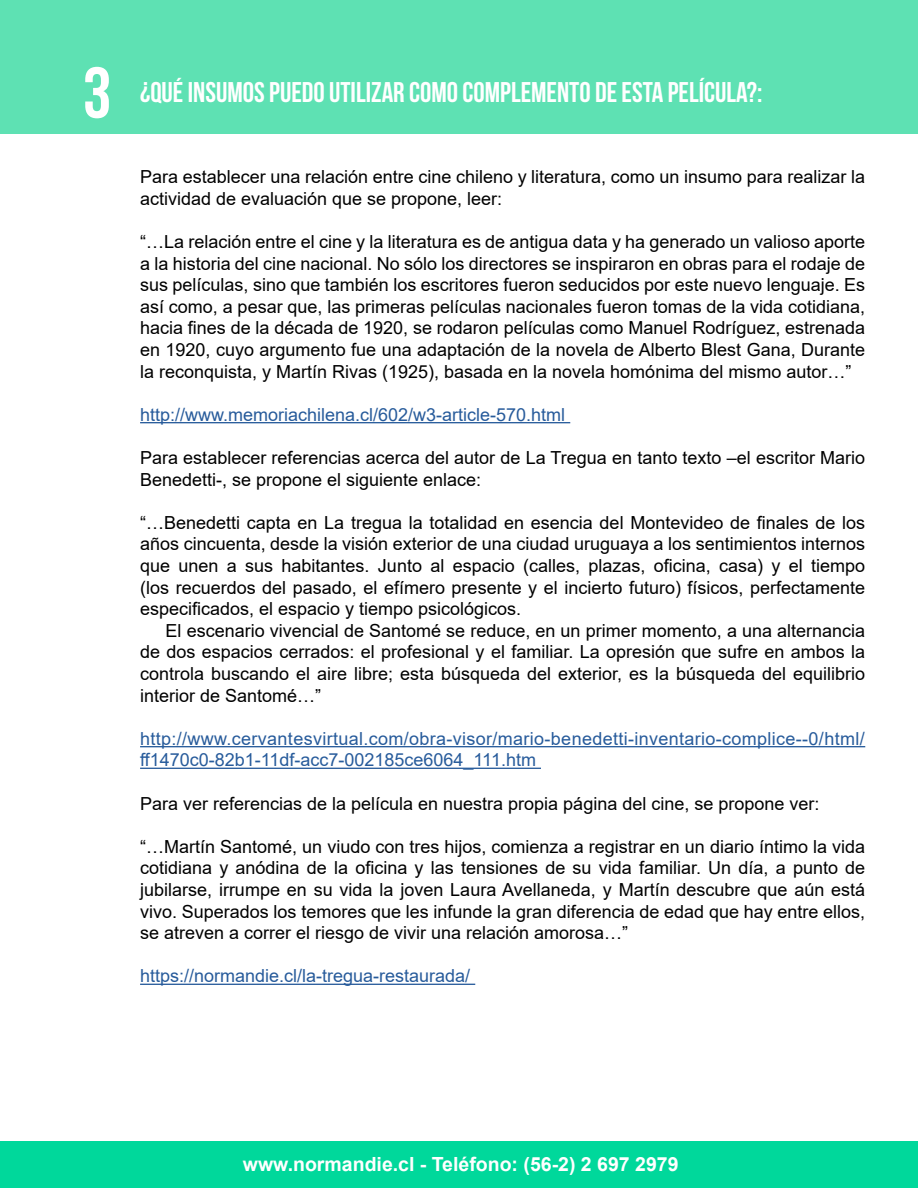
<style>
.page{position:relative;width:918px;height:1188px;background:#fff}
.page>*{position:absolute;margin:0;border:0;box-sizing:border-box;transform-origin:0 0}
.t1{font:72px "Bebas Neue";color:#fff}
.t2{font:28.5px "Bebas Neue";color:#fff}
.t3{font:700 19.5px "Arial";color:#fff}
.t4{font:18px/21.6px "Arial";color:#000;text-align:justify}
.t5{font:18px/21.6px "Arial";letter-spacing:.02em;color:#275b9b}
.t6{font:18px "Arial";color:#275b9b}
</style>
<div class="page">
<div style="left:0;top:1141px;width:918px;height:47px;background:#00d89b"></div>
<hr style="left:140px;top:422px;width:430px;height:1px;background:#275b9b">
<hr style="left:140px;top:746px;width:725px;height:1px;background:#275b9b">
<hr style="left:140px;top:768px;width:401px;height:1px;background:#275b9b">
<hr style="left:140px;top:984px;width:335px;height:1px;background:#275b9b">
<div style="left:0;top:0;width:918px;height:134px;background:#5ee1b3"></div>
<h1 class="t1" style="left:83px;top:53px;width:30px">3</h1>
<h2 class="t2" style="left:140px;top:76px;width:624px">¿QUÉ INSUMOS PUEDO UTILIZAR COMO COMPLEMENTO DE ESTA PELÍCULA?:</h2>
<p class="t4" style="left:140px;top:166px;width:727px">Para establecer una relación entre cine chileno y literatura, como un insumo para realizar la actividad de evaluación que se propone, leer:</p>
<p class="t4" style="left:140px;top:231px;width:727px">“…La relación entre el cine y la literatura es de antigua data y ha generado un valioso aporte a la historia del cine nacional. No sólo los directores se inspiraron en obras para el rodaje de sus películas, sino que también los escritores fueron seducidos por este nuevo lenguaje. Es así como, a pesar que, las primeras películas nacionales fueron tomas de la vida cotidiana, hacia fines de la década de 1920, se rodaron películas como Manuel Rodríguez, estrenada en 1920, cuyo argumento fue una adaptación de la novela de Alberto Blest Gana, Durante la reconquista, y Martín Rivas (1925), basada en la novela homónima del mismo autor…”</p>
<p class="t6" style="left:140px;top:402px;width:427px">http://www.memoriachilena.cl/602/w3-article-570.html</p>
<p class="t4" style="left:140px;top:447px;width:727px">Para establecer referencias acerca del autor de La Tregua en tanto texto –el escritor Mario<br>Benedetti-, se propone el siguiente enlace:</p>
<p class="t4" style="left:140px;top:512px;width:727px">“…Benedetti capta en La tregua la totalidad en esencia del Montevideo de finales de los años cincuenta, desde la visión exterior de una ciudad uruguaya a los sentimientos internos que unen a sus habitantes. Junto al espacio (calles, plazas, oficina, casa) y el tiempo (los recuerdos del pasado, el efímero presente y el incierto futuro) físicos, perfectamente especificados, el espacio y tiempo psicológicos.</p>
<p class="t4" style="left:140px;top:620px;width:727px;text-indent:26px">El escenario vivencial de Santomé se reduce, en un primer momento, a una alternancia de dos espacios cerrados: el profesional y el familiar. La opresión que sufre en ambos la controla buscando el aire libre; esta búsqueda del exterior, es la búsqueda del equilibrio interior de Santomé…”</p>
<p class="t5" style="left:140px;top:728px;width:726px">http://www.cervantesvirtual.com/obra-visor/mario-benedetti-inventario-complice--0/html/ ff1470c0-82b1-11df-acc7-002185ce6064_111.htm</p>
<p class="t4" style="left:140px;top:792px;width:681px">Para ver referencias de la película en nuestra propia página del cine, se propone ver:</p>
<p class="t4" style="left:140px;top:836px;width:727px">“…Martín Santomé, un viudo con tres hijos, comienza a registrar en un diario íntimo la vida cotidiana y anódina de la oficina y las tensiones de su vida familiar. Un día, a punto de jubilarse, irrumpe en su vida la joven Laura Avellaneda, y Martín descubre que aún está vivo. Superados los temores que les infunde la gran diferencia de edad que hay entre ellos, se atreven a correr el riesgo de vivir una relación amorosa…”</p>
<p class="t6" style="left:140px;top:964px;width:332px">https://normandie.cl/la-tregua-restaurada/</p>
<p class="t3" style="left:243px;top:1150px;width:437px">www.normandie.cl - Teléfono: (56-2) 2 697 2979</p>
</div>
